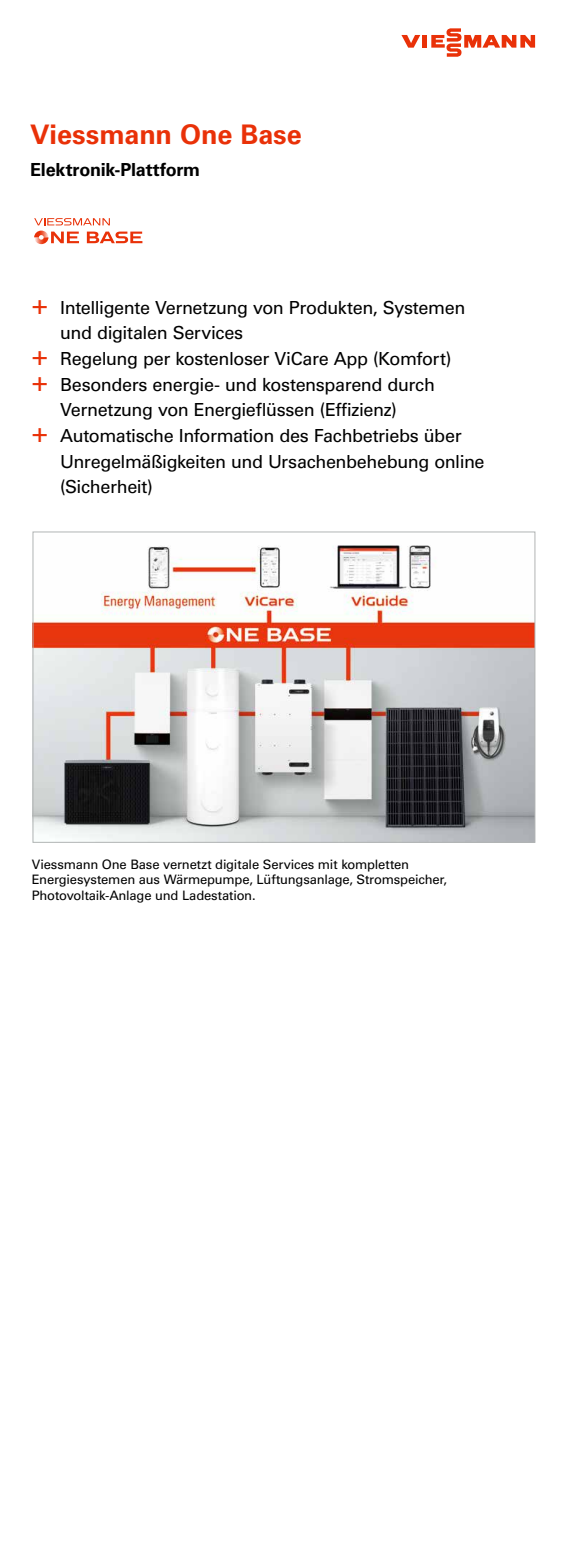
<style>
.page{position:relative;width:567px;height:1560px;background:#fff}
.page>*{position:absolute;margin:0;border:0;box-sizing:border-box;transform-origin:0 0}
.t1{font:700 27px "Univers LTCYR 65";letter-spacing:-.005em;color:#e93108}
.t2{font:18px "Univers LTCYR 55 Roman";letter-spacing:-.025em;color:#000}
.t3{font:700 18px "Univers LTCYR 65";letter-spacing:-.015em;color:#000}
.t4{font:13px/15.6px "Univers LTCYR 55 Roman";letter-spacing:-.015em;color:#000}
.s1{font-size:27.5px;color:#e93108}
</style>
<div class="page">
<div style="left:422px;top:35px;width:5px;height:13px;background:#e93108"></div>
<svg style="left:401px;top:35px;width:19px;height:13px"></svg>
<svg style="left:431px;top:28px;width:104px;height:29px"></svg>
<img style="left:35px;top:545px;width:498px;height:295px">
<div style="left:33px;top:531px;width:502px;height:311px;border:1px solid #b1b4b4"></div>
<svg style="left:34px;top:218px;width:108px;height:26px"></svg>
<h1 class="t1" style="left:30px;top:115px;width:273px">Viessmann One Base</h1>
<p class="t3" style="left:30px;top:157px;width:172px">Elektronik-Plattform</p>
<p class="t2" style="left:32px;top:295px;width:435px"><span class="s1">+</span> Intelligente Vernetzung von Produkten, Systemen</p>
<p class="t2" style="left:60px;top:320px;width:184px">und digitalen Services</p>
<p class="t2" style="left:32px;top:346px;width:421px"><span class="s1">+</span> Regelung per kostenloser ViCare App (Komfort)</p>
<p class="t2" style="left:32px;top:372px;width:405px"><span class="s1">+</span> Besonders energie- und kostensparend durch</p>
<p class="t2" style="left:60px;top:397px;width:338px">Vernetzung von Energieflüssen (Effizienz)</p>
<p class="t2" style="left:32px;top:423px;width:431px"><span class="s1">+</span> Automatische Information des Fachbetriebs über</p>
<p class="t2" style="left:60px;top:448px;width:426px">Unregelmäßigkeiten und Ursachenbehebung online</p>
<p class="t2" style="left:60px;top:474px;width:94px">(Sicherheit)</p>
<p class="t4" style="left:32px;top:855px;width:417px">Viessmann One Base vernetzt digitale Services mit kompletten<br>Energiesystemen aus Wärmepumpe, Lüftungsanlage, Stromspeicher,<br>Photovoltaik-Anlage und Ladestation.</p>
</div>
